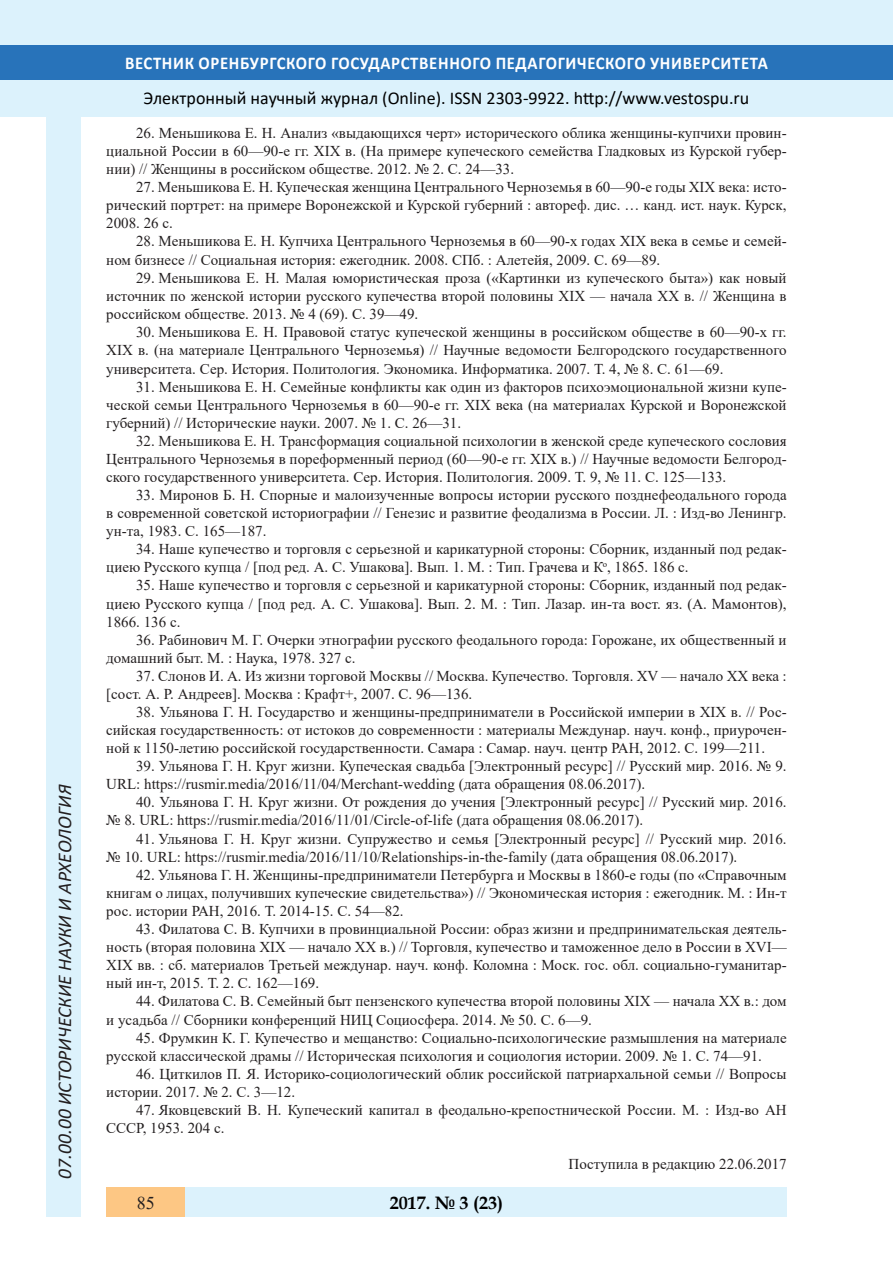
<style>
.page{position:relative;width:893px;height:1263px;background:#fff}
.page>*{position:absolute;margin:0;border:0;box-sizing:border-box;transform-origin:0 0}
.t1{font:italic 19.5px "Calibri";color:#231f20}
.t2{font:18px "Calibri";color:#000}
.t3{font:700 18px "Calibri";letter-spacing:.04em;color:#fff;scale:.93 1}
.t4{font:700 18px "Book Antiqua";color:#000}
.t5{font:18px "Times New Roman";color:#231f20}
.литература{font:15px/18px "Times New Roman";color:#231f20;text-align:justify}
</style>
<div class="page">
<div style="left:0;top:0;width:893px;height:116px;background:#dcf2fc"></div>
<div style="left:0;top:45px;width:893px;height:34px;background:#2873ba"></div>
<div style="left:47px;top:116px;width:34px;height:1101px;background:#dcf2fc"></div>
<div style="left:106px;top:1188px;width:681px;height:29px;background:#dcf2fc"></div>
<div style="left:106px;top:1188px;width:79px;height:29px;background:#fdc784"></div>
<h1 class="t1" style="left:51px;top:1179px;width:395px;rotate:-90deg">07.00.00 ИСТОРИЧЕСКИЕ НАУКИ И АРХЕОЛОГИЯ</h1>
<h1 class="t1" style="left:51px;top:1105px;width:206px;rotate:-90deg">БИОЛОГИЧЕСКИЕ НАУКИ</h1>
<h1 class="t1" style="left:51px;top:1169px;width:11px;rotate:-90deg">3</h1>
<p class="t3" style="left:125px;top:50px;width:693px">ВЕСТНИК ОРЕНБУРГСКОГО ГОСУДАРСТВЕННОГО ПЕДАГОГИЧЕСКОГО УНИВЕРСИТЕТА</p>
<p class="t2" style="left:144px;top:85px;width:607px">Электронный научный журнал (Online). ISSN 2303-9922. http://www.vestospu.ru</p>
<p class="t2" style="left:583px;top:85px;width:13px">t</p>
<p class="литература" style="left:106px;top:123px;width:682px;text-indent:30px">26. Меньшикова Е. Н. Анализ «выдающихся черт» исторического облика женщины-купчихи провин&shy;циальной России в 60—90-е гг. XIX в. (На примере купеческого семейства Гладковых из Курской губер&shy;нии) // Женщины в российском обществе. 2012. № 2. С. 24—33.</p>
<p class="литература" style="left:106px;top:178px;width:682px;text-indent:30px">27. Меньшикова Е. Н. Купеческая женщина Центрального Черноземья в 60—90-е годы XIX века: исто&shy;рический портрет: на примере Воронежской и Курской губерний : автореф. дис. … канд. ист. наук. Курск, 2008. 26 с.</p>
<p class="литература" style="left:106px;top:232px;width:682px;text-indent:30px">28. Меньшикова Е. Н. Купчиха Центрального Черноземья в 60—90-х годах XIX века в семье и семей&shy;ном бизнесе // Социальная история: ежегодник. 2008. СПб. : Алетейя, 2009. С. 69—89.</p>
<p class="литература" style="left:106px;top:268px;width:682px;text-indent:30px">29. Меньшикова Е. Н. Малая юмористическая проза («Картинки из купеческого быта») как новый источник по женской истории русского купечества второй половины XIX — начала XX в. // Женщина в российском обществе. 2013. № 4 (69). С. 39—49.</p>
<p class="литература" style="left:106px;top:323px;width:682px;text-indent:30px">30. Меньшикова Е. Н. Правовой статус купеческой женщины в российском обществе в 60—90-х гг.<br>XIX в. (на материале Центрального Черноземья) // Научные ведомости Белгородского государственного университета. Сер. История. Политология. Экономика. Информатика. 2007. Т. 4, № 8. С. 61—69.</p>
<p class="литература" style="left:106px;top:377px;width:682px;text-indent:30px">31. Меньшикова Е. Н. Семейные конфликты как один из факторов психоэмоциональной жизни купе&shy;ческой семьи Центрального Черноземья в 60—90-е гг. XIX века (на материалах Курской и Воронежской губерний) // Исторические науки. 2007. № 1. С. 26—31.</p>
<p class="литература" style="left:106px;top:431px;width:682px;text-indent:30px">32. Меньшикова Е. Н. Трансформация социальной психологии в женской среде купеческого сословия Центрального Черноземья в пореформенный период (60—90-е гг. XIX в.) // Научные ведомости Белгород&shy;ского государственного университета. Сер. История. Политология. 2009. Т. 9, № 11. С. 125—133.</p>
<p class="литература" style="left:106px;top:486px;width:682px;text-indent:30px">33. Миронов Б. Н. Спорные и малоизученные вопросы истории русского позднефеодального города в современной советской историографии // Генезис и развитие феодализма в России. Л. : Изд-во Ленингр. ун-та, 1983. С. 165—187.</p>
<p class="литература" style="left:106px;top:540px;width:682px;text-indent:30px">34. Наше купечество и торговля с серьезной и карикатурной стороны: Сборник, изданный под редак&shy;циею Русского купца / [под ред. А. С. Ушакова]. Вып. 1. М. : Тип. Грачева и К<sup>о</sup>, 1865. 186 с.</p>
<p class="литература" style="left:106px;top:576px;width:682px;text-indent:30px">35. Наше купечество и торговля с серьезной и карикатурной стороны: Сборник, изданный под редак&shy;циею Русского купца / [под ред. А. С. Ушакова]. Вып. 2. М. : Тип. Лазар. ин-та вост. яз. (А. Мамонтов), 1866. 136 с.</p>
<p class="литература" style="left:106px;top:630px;width:682px;text-indent:30px">36. Рабинович М. Г. Очерки этнографии русского феодального города: Горожане, их общественный и домашний быт. М. : Наука, 1978. 327 с.</p>
<p class="литература" style="left:106px;top:666px;width:682px;text-indent:30px">37. Слонов И. А. Из жизни торговой Москвы // Москва. Купечество. Торговля. XV — начало ХХ века : [сост. А. Р. Андреев]. Москва : Крафт+, 2007. С. 96—136.</p>
<p class="литература" style="left:106px;top:702px;width:682px;text-indent:30px">38. Ульянова Г. Н. Государство и женщины-предприниматели в Российской империи в XIX в. // Рос&shy;сийская государственность: от истоков до современности : материалы Междунар. науч. конф., приурочен&shy;ной к 1150-летию российской государственности. Самара : Самар. науч. центр РАН, 2012. С. 199—211.</p>
<p class="литература" style="left:106px;top:757px;width:682px;text-indent:30px">39. Ульянова Г. Н. Круг жизни. Купеческая свадьба [Электронный ресурс] // Русский мир. 2016. № 9.<br>URL: https://rusmir.media/2016/11/04/Merchant-wedding (дата обращения 08.06.2017).</p>
<p class="литература" style="left:106px;top:793px;width:682px;text-indent:30px">40. Ульянова Г. Н. Круг жизни. От рождения до учения [Электронный ресурс] // Русский мир. 2016. № 8. URL: https://rusmir.media/2016/11/01/Circle-of-life (дата обращения 08.06.2017).</p>
<p class="литература" style="left:106px;top:829px;width:682px;text-indent:30px">41. Ульянова Г. Н. Круг жизни. Супружество и семья [Электронный ресурс] // Русский мир. 2016. № 10. URL: https://rusmir.media/2016/11/10/Relationships-in-the-family (дата обращения 08.06.2017).</p>
<p class="литература" style="left:106px;top:865px;width:682px;text-indent:30px">42. Ульянова Г. Н. Женщины-предприниматели Петербурга и Москвы в 1860-е годы (по «Справочным книгам о лицах, получивших купеческие свидетельства») // Экономическая история : ежегодник. М. : Ин-т рос. истории РАН, 2016. Т. 2014-15. С. 54—82.</p>
<p class="литература" style="left:106px;top:920px;width:682px;text-indent:30px">43. Филатова С. В. Купчихи в провинциальной России: образ жизни и предпринимательская деятель&shy;ность (вторая половина XIX — начало XX в.) // Торговля, купечество и таможенное дело в России в XVI— XIX вв. : сб. материалов Третьей междунар. науч. конф. Коломна : Моск. гос. обл. социально-гуманитар&shy;ный ин-т, 2015. Т. 2. С. 162—169.</p>
<p class="литература" style="left:106px;top:992px;width:682px;text-indent:30px">44. Филатова С. В. Семейный быт пензенского купечества второй половины XIX — начала ХХ в.: дом и усадьба // Сборники конференций НИЦ Социосфера. 2014. № 50. С. 6—9.</p>
<p class="литература" style="left:106px;top:1028px;width:682px;text-indent:30px">45. Фрумкин К. Г. Купечество и мещанство: Социально-психологические размышления на материале русской классической драмы // Историческая психология и социология истории. 2009. № 1. С. 74—91.</p>
<p class="литература" style="left:106px;top:1064px;width:682px;text-indent:30px">46. Циткилов П. Я. Историко-социологический облик российской патриархальной семьи // Вопросы истории. 2017. № 2. С. 3—12.</p>
<p class="литература" style="left:106px;top:1101px;width:682px;text-indent:30px">47. Яковцевский В. Н. Купеческий капитал в феодально-крепостнической России. М. : Изд-во АН<br>СССР, 1953. 204 с.</p>
<p class="литература" style="left:569px;top:1155px;width:220px">Поступила в редакцию 22.06.2017</p>
<p class="t4" style="left:390px;top:1190px;width:115px">2017. № 3 (23)</p>
<p class="t5" style="left:137px;top:1190px;width:19px">85</p>
<p class="t4" style="left:417px;top:1190px;width:10px">6</p>
<p class="t4" style="left:479px;top:1190px;width:19px">19</p>
</div>
